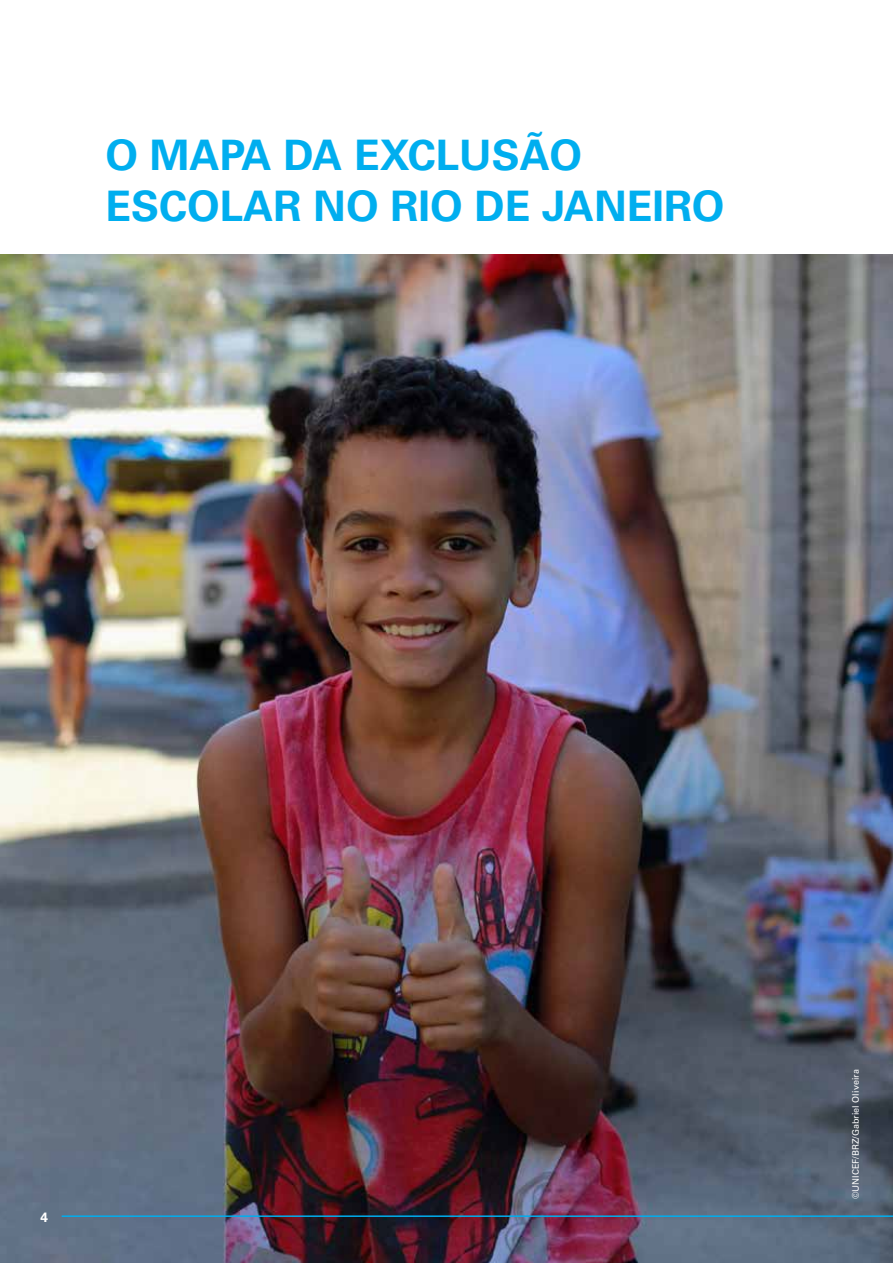
<style>
.page{position:relative;width:893px;height:1263px;background:#fff}
.page>*{position:absolute;margin:0;border:0;box-sizing:border-box;transform-origin:0 0}
.t1{font:700 42px/50.4px "Univers LT Std";color:#00aeef}
.t2{font:700 13.5px "Univers LT Std";color:#fff}
.t3{font:9px "Univers LT Std";color:#fff}
</style>
<div class="page">
<img style="left:0;top:254px;width:893px;height:1009px">
<hr style="left:62px;top:1215px;width:831px;height:2px;background:#00aeef">
<p class="t1" style="left:106px;top:131px;width:620px">O MAPA DA EXCLU SÃO<br>ESCOLAR NO RIO DE JANEIRO</p>
<p class="t2" style="left:40px;top:1209px;width:9px">4</p>
<p class="t3" style="left:850px;top:1199px;width:131px;rotate:-90deg">©UNICEF/BRZ/Gabriel Oliveira</p>
</div>
